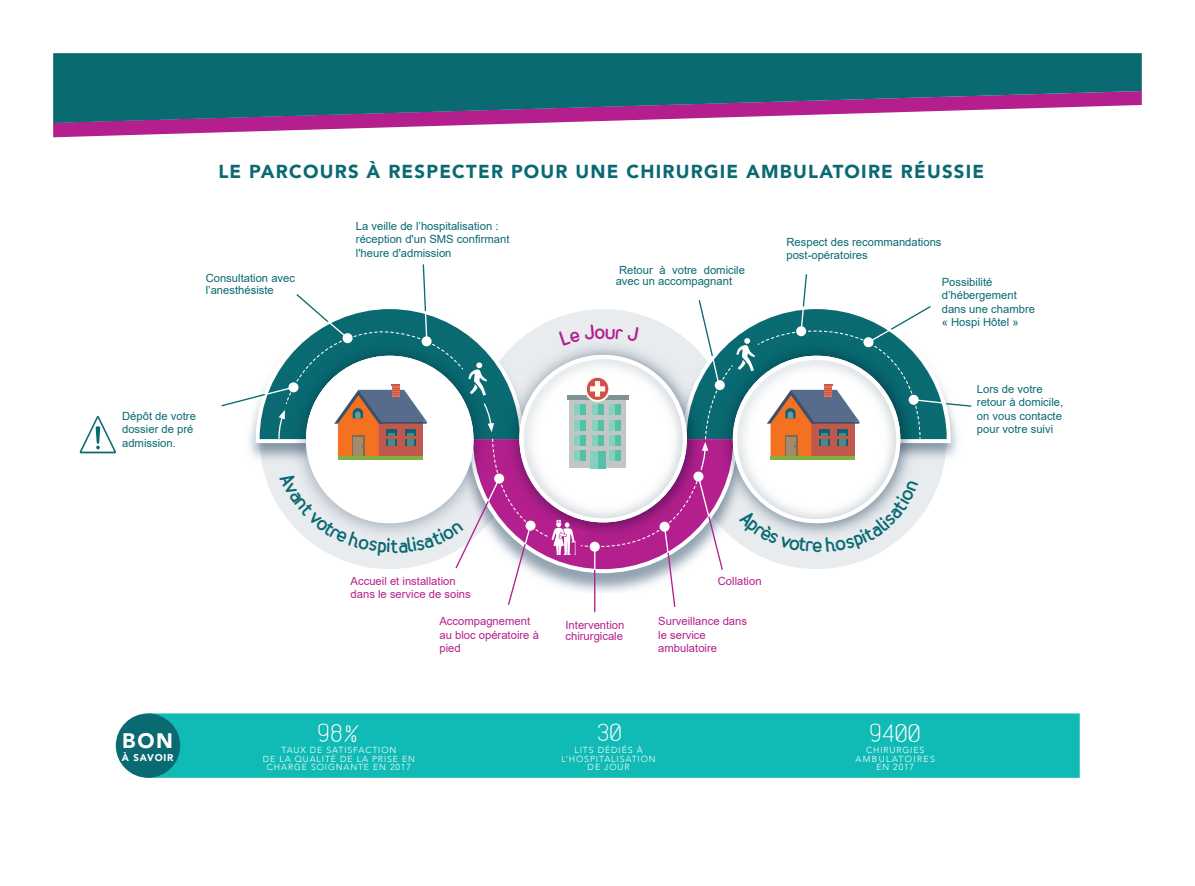
<style>
.page{position:relative;width:1195px;height:886px;background:#fff}
.page>*{position:absolute;margin:0;border:0;box-sizing:border-box;transform-origin:0 0}
.t1{font:300 25.12px "Rhetoric";color:#fff}
.t2{font:300 25px "Rhetoric";color:#fff}
.t3{font:300 24.25px "Rhetoric";color:#fff}
.t4{font:900 21px "Avenir";color:#fff}
.t5{font:900 18.75px "Avenir";letter-spacing:.065em;color:#096a72}
.t6{font:700 18.25px "Rhetoric";color:#096a72}
.t7{font:11.25px/13.5px "Arial";color:#096a72}
.t8{font:11.25px/13.5px "Arial";color:#b41e8d}
.t9{font:900 9.88px "Avenir";letter-spacing:.08em;color:#fff}
.t10{font:300 8.75px/8.8px "Avenir";letter-spacing:.1em;color:#fff;text-align:center}
</style>
<div class="page">
<svg style="left:53px;top:123px;width:481px;height:14px"></svg>
<svg style="left:53px;top:53px;width:1088px;height:70px;background:#366980"></svg>
<div style="left:154px;top:713px;width:925px;height:65px;background:#10bab5"></div>
<div style="left:116px;top:713px;width:64px;height:65px;background:#096a72;border-radius:50%"></div>
<svg style="left:80px;top:416px;width:36px;height:37px"></svg>
<hr style="left:594px;top:570px;width:1px;height:42px;background:#b41e8d">
<svg style="left:870px;top:723px;width:10px;height:19px"></svg>
<svg style="left:318px;top:723px;width:11px;height:19px"></svg>
<svg style="left:221px;top:264px;width:751px;height:344px"></svg>
<h3 class="t5" style="left:218px;top:155px;width:767px">LE PARCOURS À RESPECTER POUR UNE CHIRURGIE AMBULATOIRE RÉUSSIE</h3>
<p class="t7" style="left:206px;top:273px;width:91px;line-height:11.4px">Consultation avec l’anesthésiste</p>
<p class="t7" style="left:122px;top:409px;width:75px">Dépôt de votre dossier de pré admission.</p>
<p class="t7" style="left:356px;top:219px;width:155px">La veille de l’hospitalisation : réception d'un SMS confirmant l'heure d'admission</p>
<p class="t7" style="left:615px;top:264px;width:131px;line-height:11.4px;text-indent:3px">Retour à votre domicile avec un accompagnant</p>
<p class="t7" style="left:786px;top:235px;width:157px">Respect des recommandations post-opératoires</p>
<p class="t7" style="left:941px;top:275px;width:95px">Possibilité d’hébergement dans une chambre « Hospi Hôtel »</p>
<p class="t7" style="left:976px;top:382px;width:88px">Lors de votre retour à domicile, on vous contacte pour votre suivi</p>
<h3 class="t6" style="left:390px;top:533px;width:9px">t</h3>
<h3 class="t6" style="left:812px;top:532px;width:11px">e</h3>
<p class="t8" style="left:717px;top:574px;width:45px">Collation</p>
<p class="t8" style="left:350px;top:574px;width:122px">Accueil et installation dans le service de soins</p>
<p class="t8" style="left:439px;top:614px;width:101px">Accompagnement au bloc opératoire à pied</p>
<p class="t8" style="left:658px;top:614px;width:90px">Surveillance dans le service ambulatoire</p>
<p class="t8" style="left:565px;top:619px;width:60px;line-height:11.4px">Intervention chirurgicale</p>
<h2 class="t2" style="left:329px;top:717px;width:31px">8%</h2>
<h1 class="t1" style="left:880px;top:717px;width:41px">400</h1>
<h3 class="t3" style="left:596px;top:717px;width:26px">30</h3>
<p class="t10" style="left:561px;top:745px;width:96px">LITS DÉDIÉS À<br>L’HOSPITALISATION<br>DE JOUR</p>
<h3 class="t4" style="left:122px;top:723px;width:52px">BON</h3>
<p class="t9" style="left:122px;top:748px;width:53px">À SAVOIR</p>
<p class="t10" style="left:263px;top:745px;width:154px">TAUX DE SATISFACTION<br>DE LA QUALITÉ DE LA PRISE EN<br>CHARGE SOIGNANTE EN 2017</p>
<p class="t10" style="left:855px;top:745px;width:81px">CHIRURGIES<br>AMBULATOIRES<br>EN 2017</p>
</div>
